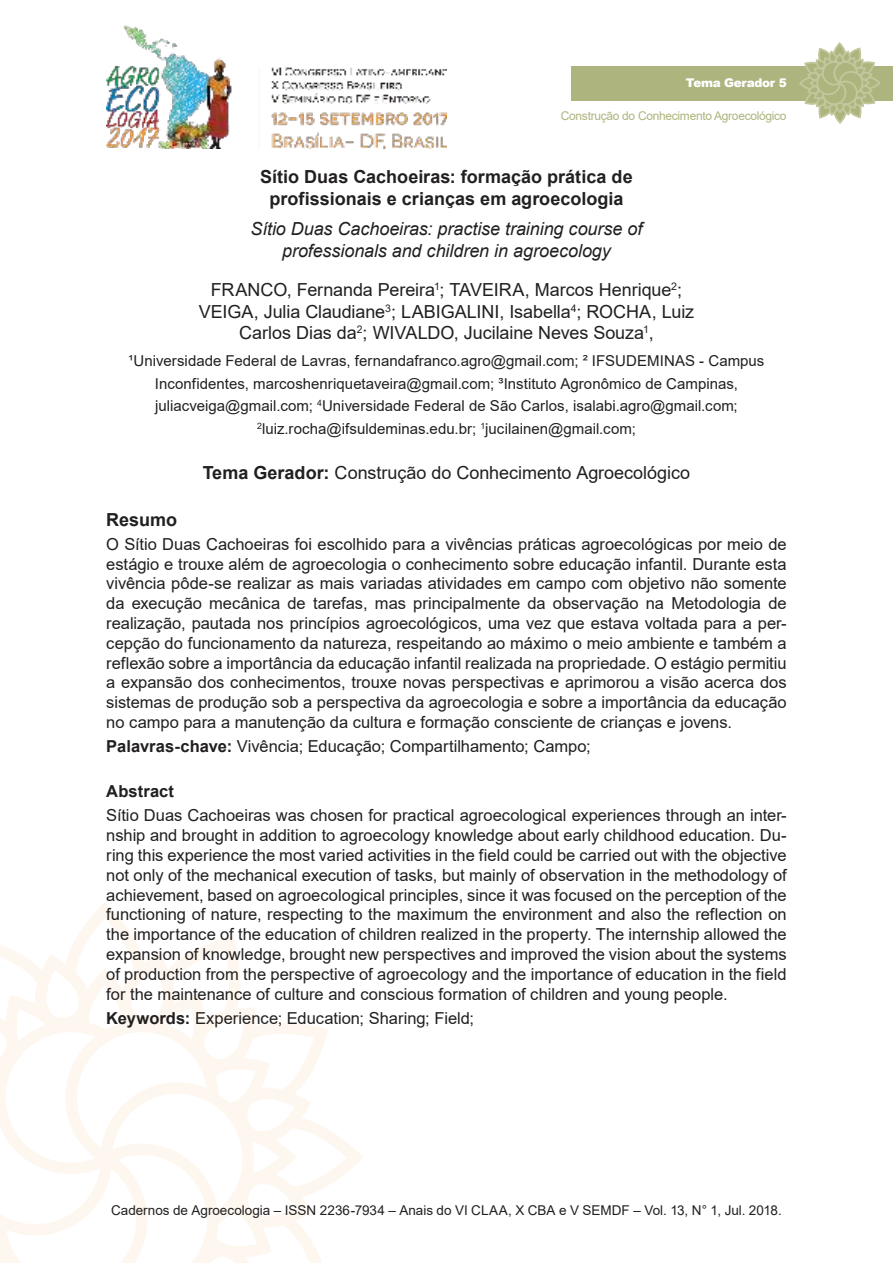
<style>
.page{position:relative;width:893px;height:1263px;background:#fff}
.page>*{position:absolute;margin:0;border:0;box-sizing:border-box;transform-origin:0 0}
.t1{font:18px/21.6px "Arial";letter-spacing:-.005em;color:#221f1f;text-align:center}
.t2{font:italic 18px/21.6px "Arial";letter-spacing:-.005em;color:#221f1f;text-align:center}
.t3{font:700 18px/21.6px "Arial";color:#221f1f;text-align:center}
.t4{font:16.5px/19.8px "Arial";color:#221f1f;text-align:justify}
.t5{font:700 16.5px "Arial";letter-spacing:.01em;color:#221f1f}
.t6{font:15px/22.5px "Arial";color:#221f1f;text-align:center}
.t7{font:13.5px "Arial";color:#221f1f}
.t8{font:12px "Arial";letter-spacing:-.025em;color:#aeb47e}
.t9{font:900 12px "Arial";letter-spacing:-.025em;color:#fff}
.s1{font-weight:700}
</style>
<div class="page">
<img style="left:106px;top:25px;width:340px;height:124px">
<svg style="left:0;top:910px;width:363px;height:353px"></svg>
<div style="left:571px;top:66px;width:322px;height:34px;background:#aeb47e"></div>
<svg style="left:798px;top:43px;width:83px;height:81px"></svg>
<p class="t9" style="left:686px;top:76px;width:102px">Tema Gerador 5</p>
<p class="t8" style="left:561px;top:112px;width:227px">Construção do Conhecimento Agroecológico</p>
<p class="t3" style="left:260px;top:168px;width:374px">Sítio Duas Cachoeiras: formação prática de profissionais e crianças em agroecologia</p>
<p class="t2" style="left:251px;top:219px;width:393px">Sítio Duas Cachoeiras: practise training course of professionals and children in agroecology</p>
<p class="t1" style="left:199px;top:281px;width:497px">FRANCO, Fernanda Pereira<sup>1</sup>; TAVEIRA, Marcos Henrique<sup>2</sup>;<br>VEIGA, Julia Claudiane<sup>3</sup>; LABIGALINI, Isabella<sup>4</sup>; ROCHA, Luiz<br>Carlos Dias da<sup>2</sup>; WIVALDO, Jucilaine Neves Souza<sup>1</sup>,</p>
<p class="t6" style="left:129px;top:351px;width:637px">¹Universidade Federal de Lavras, fernandafranco.agro@gmail.com; ² IFSUDEMINAS - Campus Inconfidentes, marcoshenriquetaveira@gmail.com; ³Instituto Agronômico de Campinas, juliacveiga@gmail.com; <sup>4</sup>Universidade Federal de São Carlos, isalabi.agro@gmail.com; <sup>2</sup>luiz.rocha@ifsuldeminas.edu.br; <sup>1</sup>jucilainen@gmail.com;</p>
<p class="t1" style="left:203px;top:463px;width:489px"><span class="s1">Tema Gerador:</span> Construção do Conhecimento Agroecológico</p>
<p class="t3" style="left:106px;top:510px;width:72px">Resumo</p>
<p class="t4" style="left:106px;top:536px;width:682px">O Sítio Duas Cachoeiras foi escolhido para a vivências práticas agroecológicas por meio de estágio e trouxe além de agroecologia o conhecimento sobre educação infantil. Durante esta vivência pôde-se realizar as mais variadas atividades em campo com objetivo não somente da execução mecânica de tarefas, mas principalmente da observação na Metodologia de realização, pautada nos princípios agroecológicos, uma vez que estava voltada para a per&shy;cepção do funcionamento da natureza, respeitando ao máximo o meio ambiente e também a reflexão sobre a importância da educação infantil realizada na propriedade. O estágio permitiu a expansão dos conhecimentos, trouxe novas perspectivas e aprimorou a visão acerca dos sistemas de produção sob a perspectiva da agroecologia e sobre a importância da educação no campo para a manutenção da cultura e formação consciente de crianças e jovens.</p>
<p class="t4" style="left:106px;top:738px;width:486px"><span class="s1">Palavras-chave:</span> Vivência; Educação; Compartilhamento; Campo;</p>
<p class="t5" style="left:106px;top:785px;width:69px">Abstract</p>
<p class="t4" style="left:106px;top:807px;width:682px">Sítio Duas Cachoeiras was chosen for practical agroecological experiences through an inter&shy;nship and brought in addition to agroecology knowledge about early childhood education. Du&shy;ring this experience the most varied activities in the field could be carried out with the objective not only of the mechanical execution of tasks, but mainly of observation in the methodology of achievement, based on agroecological principles, since it was focused on the perception of the functioning of nature, respecting to the maximum the environment and also the reflection on the importance of the education of children realized in the property. The internship allowed the expansion of knowledge, brought new perspectives and improved the vision about the systems of production from the perspective of agroecology and the importance of education in the field for the maintenance of culture and conscious formation of children and young people.</p>
<p class="t4" style="left:106px;top:1009px;width:369px"><span class="s1">Keywords:</span> Experience; Education; Sharing; Field;</p>
<p class="t7" style="left:111px;top:1205px;width:672px">Cadernos de Agroecologia – ISSN 2236-7934 – Anais do VI CLAA, X CBA e V SEMDF – Vol. 13, N° 1, Jul. 2018.</p>
</div>
